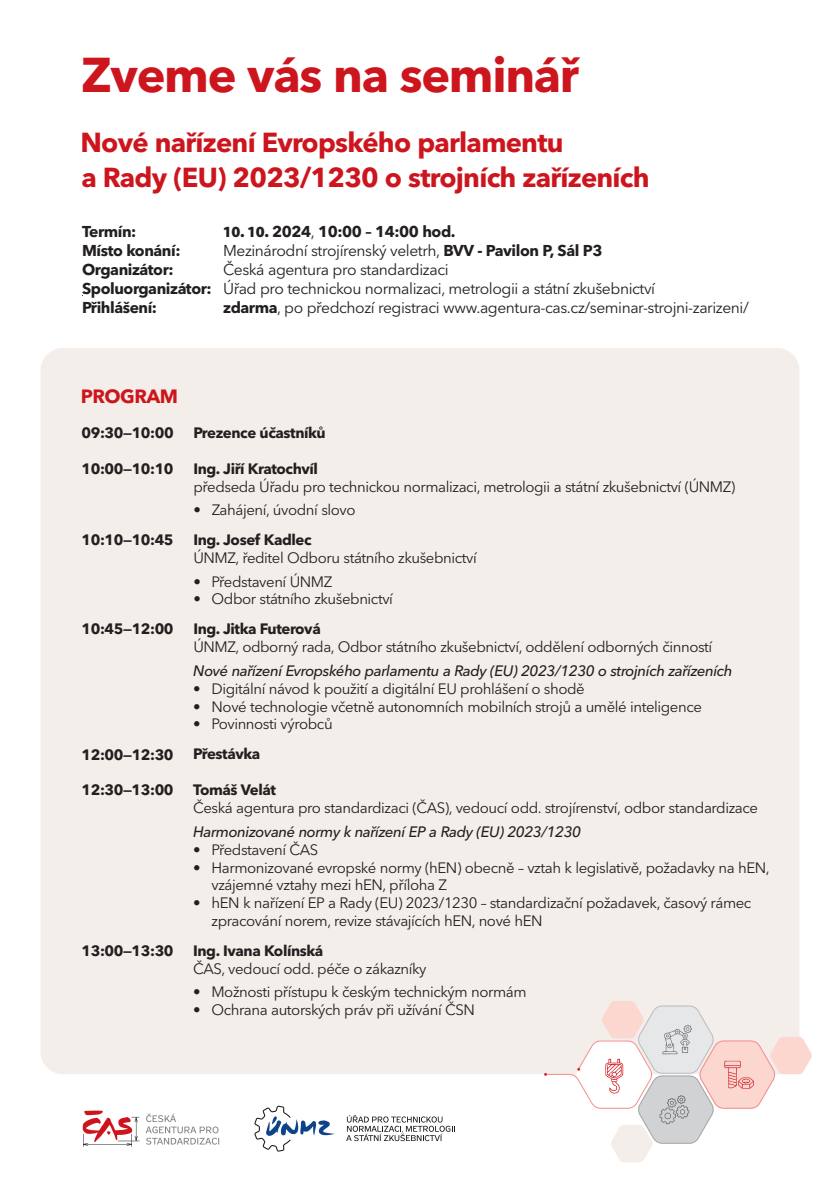
<style>
.page{position:relative;width:840px;height:1191px;background:#fff}
.page>*{position:absolute;margin:0;border:0;box-sizing:border-box;transform-origin:0 0}
.t1{font:700 48.4px "Avenir Next LT Pro";letter-spacing:-.03em;color:#cd151d}
.t2{font:700 27.2px/34.2px "Avenir Next LT Pro";letter-spacing:-.03em;color:#cd151d}
.t3{font:700 19px "Avenir Next LT Pro";letter-spacing:-.03em;color:#cd151d}
.t4{font:15.6px/18.8px "Avenir Next LT Pro";letter-spacing:-.03em;color:#231f20}
.t5{font:700 15.6px "Avenir Next LT Pro";letter-spacing:-.03em;color:#231f20}
.t6{font:15px/17.8px "Avenir Next LT Pro";letter-spacing:-.03em;color:#231f20}
.t7{font:700 15px "Avenir Next LT Pro";letter-spacing:-.03em;color:#231f20}
.t8{font:italic 500 15px "Avenir Next Cyr";letter-spacing:-.03em;color:#231f20}
.s1{font-family:"Myriad Pro";font-weight:900}
.s2{font-weight:400}
.s3{font-weight:700}
</style>
<div class="page">
<div style="left:40px;top:348px;width:759px;height:726px;background:#f4eeeb;border-radius:22px"></div>
<svg style="left:145px;top:1113px;width:74px;height:31px"></svg>
<svg style="left:83px;top:1110px;width:56px;height:36px"></svg>
<svg style="left:254px;top:1105px;width:80px;height:46px"></svg>
<svg style="left:346px;top:1115px;width:107px;height:26px"></svg>
<svg style="left:544px;top:1001px;width:267px;height:161px"></svg>
<h1 class="t1" style="left:81px;top:56px;width:499px">Zveme vás na seminář</h1>
<h2 class="t2" style="left:80px;top:128px;width:570px">Nové nařízení Evropského parlamentu<br>a Rady (EU) 2023/1230 o strojních zařízeních</h2>
<p class="t5" style="left:82px;top:226px;width:56px">Termín:</p>
<p class="t5" style="left:223px;top:226px;width:234px"><span class="s1">10. 10.</span> 2024<span class="s2">,</span> 10:00 – 14:00 hod.</p>
<p class="t5" style="left:82px;top:245px;width:100px">Místo konání:</p>
<p class="t4" style="left:223px;top:243px;width:381px">Mezinárodní strojírenský veletrh, <span class="s3">BVV - Pavilon P, Sál P3</span></p>
<p class="t5" style="left:82px;top:263px;width:93px">Organizátor:</p>
<p class="t4" style="left:82px;top:262px;width:574px;text-indent:141px">Česká agentura pro standardizaci<br><span class="s3">Spoluorganizátor:</span> Úřad pro technickou normalizaci, metrologii a státní zkušebnictví<br><span class="s3">Přihlášení:</span></p>
<p class="t4" style="left:223px;top:299px;width:527px"><span class="s3">zdarma</span>, po předchozí registraci www.agentura-cas.cz/seminar-strojni-zarizeni/</p>
<p class="t3" style="left:81px;top:388px;width:99px">PROGRAM</p>
<p class="t7" style="left:81px;top:426px;width:94px">09:30—10:00</p>
<p class="t7" style="left:81px;top:463px;width:94px">10:00—10:10</p>
<p class="t7" style="left:81px;top:534px;width:94px">10:10—10:45</p>
<p class="t7" style="left:81px;top:623px;width:94px">10:45—12:00</p>
<p class="t7" style="left:81px;top:748px;width:94px">12:00—12:30</p>
<p class="t7" style="left:81px;top:784px;width:94px">12:30—13:00</p>
<p class="t7" style="left:81px;top:944px;width:94px">13:00—13:30</p>
<p class="t7" style="left:193px;top:427px;width:134px">Prezence účastníků</p>
<p class="t7" style="left:193px;top:463px;width:126px">Ing. Jiří Kratochvíl</p>
<p class="t6" style="left:193px;top:479px;width:543px">předseda Úřadu pro technickou normalizaci, metrologii a státní zkušebnictví (ÚNMZ)</p>
<p class="t6" style="left:193px;top:502px;width:164px">• Zahájení, úvodní slovo</p>
<p class="t7" style="left:193px;top:534px;width:120px">Ing. Josef Kadlec</p>
<p class="t6" style="left:193px;top:550px;width:285px">ÚNMZ, ředitel Odboru státního zkušebnictví</p>
<p class="t6" style="left:193px;top:574px;width:140px">• Představení ÚNMZ</p>
<p class="t6" style="left:193px;top:591px;width:201px">• Odbor státního zkušebnictví</p>
<p class="t7" style="left:193px;top:623px;width:129px">Ing. Jitka Futerová</p>
<p class="t6" style="left:193px;top:639px;width:520px">ÚNMZ, odborný rada, Odbor státního zkušebnictví, oddělení odborných činností</p>
<p class="t8" style="left:193px;top:664px;width:540px">Nové nařízení Evropského parlamentu a Rady (EU) 2023/1230 o strojních zařízeních</p>
<p class="t6" style="left:193px;top:681px;width:393px">• Digitální návod k použití a digitální EU prohlášení o shodě</p>
<p class="t6" style="left:193px;top:699px;width:510px">• Nové technologie včetně autonomních mobilních strojů a umělé inteligence</p>
<p class="t6" style="left:193px;top:716px;width:141px">• Povinnosti výrobců</p>
<p class="t7" style="left:193px;top:748px;width:68px">Přestávka</p>
<p class="t7" style="left:193px;top:784px;width:84px">Tomáš Velát</p>
<p class="t6" style="left:193px;top:800px;width:566px">Česká agentura pro standardizaci (ČAS), vedoucí odd. strojírenství, odbor standardizace</p>
<p class="t8" style="left:193px;top:825px;width:389px">Harmonizované normy k nařízení EP a Rady (EU) 2023/1230</p>
<p class="t6" style="left:193px;top:842px;width:126px">• Představení ČAS</p>
<p class="t6" style="left:211px;top:860px;width:559px;text-indent:-18px">• Harmonizované evropské normy (hEN) obecně – vztah k legislativě, požadavky na hEN, vzájemné vztahy mezi hEN, příloha Z</p>
<p class="t6" style="left:211px;top:895px;width:541px;text-indent:-18px">• hEN k nařízení EP a Rady (EU) 2023/1230 – standardizační požadavek, časový rámec zpracování norem, revize stávajících hEN, nové hEN</p>
<p class="t7" style="left:193px;top:944px;width:132px">Ing. Ivana Kolínská</p>
<p class="t6" style="left:193px;top:961px;width:235px">ČAS, vedoucí odd. péče o zákazníky</p>
<p class="t6" style="left:193px;top:984px;width:335px">• Možnosti přístupu k českým technickým normám</p>
<p class="t6" style="left:193px;top:1002px;width:283px">• Ochrana autorských práv při užívání ČSN</p>
</div>
